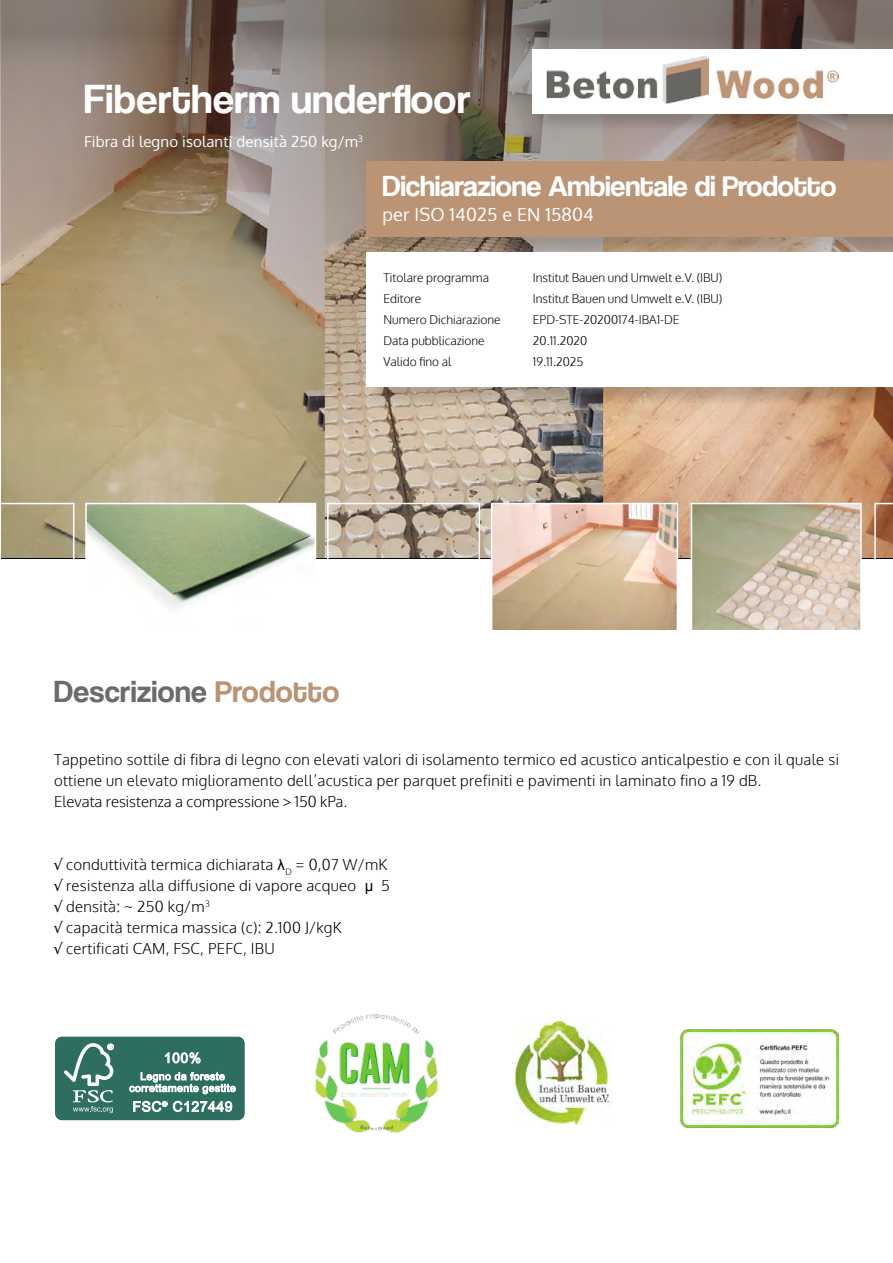
<style>
.page{position:relative;width:893px;height:1263px;background:#fff}
.page>*{position:absolute;margin:0;border:0;box-sizing:border-box;transform-origin:0 0}
.t1{font:42px "Coolvetica Rg";letter-spacing:.01em;color:#fff}
.t2{font:31.5px "Coolvetica Rg";letter-spacing:.01em;color:#6b6b6e}
.t3{font:30px "Coolvetica Rg";letter-spacing:-.01em;color:#fff}
.t4{font:18px "Oxygen";letter-spacing:.01em;color:#fff}
.t5{font:300 15px/21px "Oxygen";letter-spacing:.02em;color:#000}
.t6{font:15px "Oxygen";letter-spacing:.01em;color:#fff}
.t7{font:300 12px/21px "Oxygen";color:#000}
.s1{color:#ba9475}
.s2{font-family:"Arial";font-weight:400}
</style>
<div class="page">
<img style="left:1px;top:446px;width:892px;height:112px">
<svg style="left:490px;top:502px;width:189px;height:128px;background:#d8bba1"></svg>
<svg style="left:690px;top:502px;width:172px;height:128px;background:#c5bba6"></svg>
<svg style="left:326px;top:502px;width:155px;height:57px;background:#b2a494"></svg>
<svg style="left:85px;top:502px;width:232px;height:106px"></svg>
<svg style="left:874px;top:502px;width:19px;height:57px"></svg>
<svg style="left:1px;top:502px;width:74px;height:57px;background:#a69b79"></svg>
<svg style="left:0;top:0;width:893px;height:446px;background:#9c8b77"></svg>
<div style="left:368px;top:163px;width:525px;height:93px;background:#000;opacity:.15"></div>
<div style="left:366px;top:162px;width:527px;height:75px;background:#ba9475"></div>
<div style="left:535px;top:51px;width:358px;height:81px;background:#000;opacity:.15"></div>
<div style="left:533px;top:49px;width:360px;height:64px;background:#fff"></div>
<img style="left:546px;top:57px;width:293px;height:46px">
<div style="left:368px;top:254px;width:525px;height:152px;background:#000;opacity:.15"></div>
<div style="left:366px;top:252px;width:527px;height:135px;background:#fff"></div>
<div style="left:56px;top:1037px;width:188px;height:82px;background:#2d6e60;border-radius:6px"></div>
<div style="left:55px;top:1037px;width:190px;height:83px;border:1px solid #2d6e60;border-radius:6px"></div>
<svg style="left:64px;top:1043px;width:50px;height:70px"></svg>
<svg style="left:165px;top:1052px;width:36px;height:12px"></svg>
<svg style="left:129px;top:1072px;width:107px;height:22px"></svg>
<svg style="left:133px;top:1101px;width:99px;height:11px"></svg>
<img style="left:315px;top:1014px;width:123px;height:119px">
<img style="left:681px;top:1030px;width:158px;height:97px">
<img style="left:512px;top:1017px;width:98px;height:111px">
<h1 class="t1" style="left:84px;top:75px;width:388px">Fibertherm underfloor</h1>
<p class="t6" style="left:84px;top:132px;width:280px">Fibra di legno isolanti densità 250 kg/m<sup>3</sup></p>
<h3 class="t3" style="left:382px;top:169px;width:455px">Dichiarazione Ambientale di Prodotto</h3>
<p class="t4" style="left:382px;top:202px;width:213px">per ISO 14025 e EN 15804</p>
<p class="t7" style="left:383px;top:267px;width:119px">Titolare programma<br>Editore<br>Numero Dichiarazione<br>Data pubblicazione<br>Valido fino al</p>
<p class="t7" style="left:533px;top:267px;width:191px">Institut Bauen und Umwelt e.V. (IBU)<br>Institut Bauen und Umwelt e.V. (IBU)<br>EPD-STE-20200174-IBA1-DE<br>20.11.2020<br>19.11.2025</p>
<h2 class="t2" style="left:54px;top:673px;width:287px">Descrizione <span class="s1">Prodotto</span></h2>
<p class="t5" style="left:54px;top:750px;width:786px">Tappetino sottile di fibra di legno con elevati valori di isolamento termico ed acustico anticalpestio e con il quale si ottiene un elevato miglioramento dell’acustica per parquet prefiniti e pavimenti in laminato fino a 19 dB.<br>Elevata resistenza a compressione &gt; 150 kPa.</p>
<p class="t5" style="left:54px;top:855px;width:337px">√ conduttività termica dichiarata <span class="s2">λ</span><sub>D</sub> = 0,07 W/mK √ resistenza alla diffusione di vapore acqueo <span class="s2">μ</span> 5 √ densità: ~ 250 kg/m<sup>3<br></sup>√ capacità termica massica (c): 2.100 J/kgK<br>√ certificati CAM, FSC, PEFC, IBU</p>
</div>
